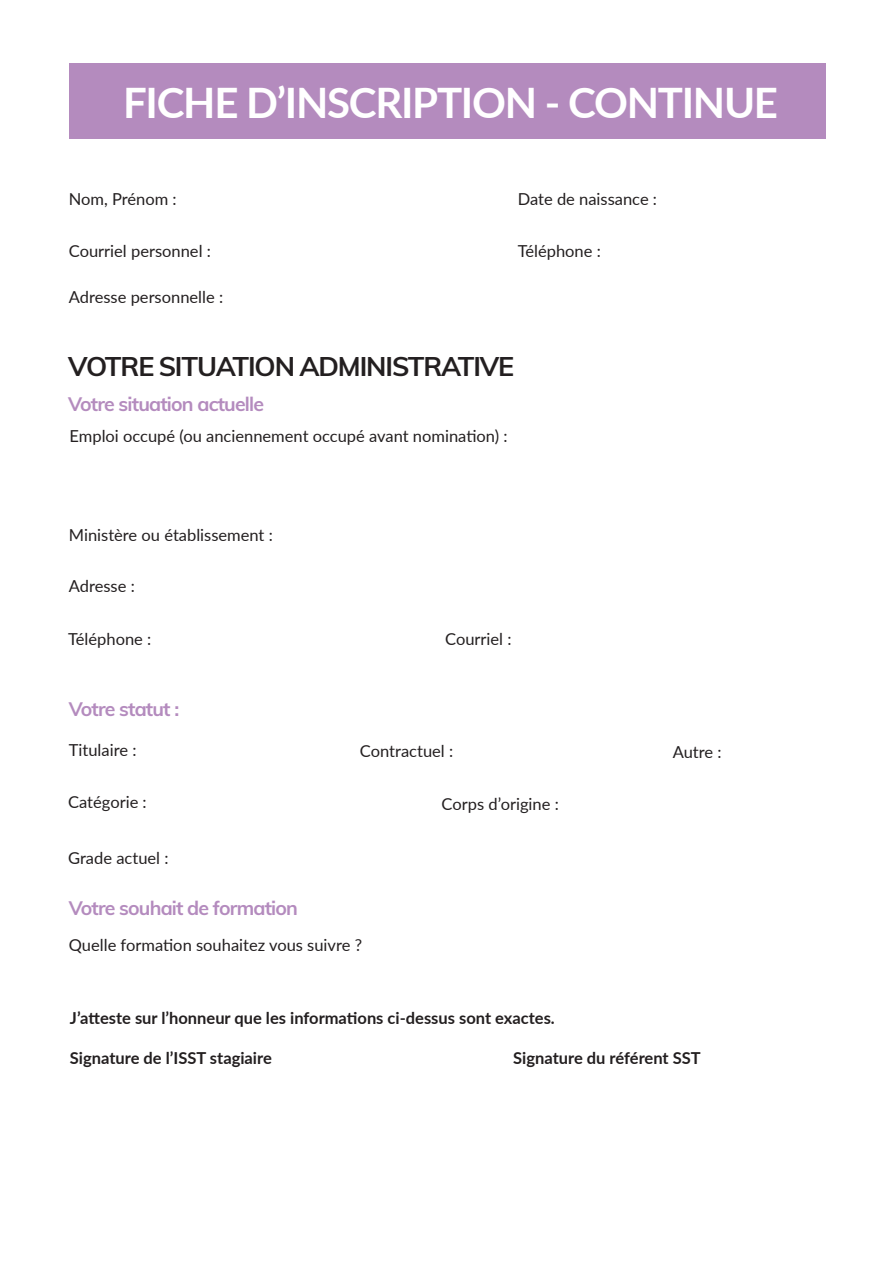
<style>
.page{position:relative;width:893px;height:1263px;background:#fff}
.page>*{position:absolute;margin:0;border:0;box-sizing:border-box;transform-origin:0 0}
.Muli_Bold_38_38_Left{font:700 42px "Lato";letter-spacing:-.03em;color:#fff}
.Muli_Bold_38_38_Left-2{font:700 27px "Muli";letter-spacing:-.04em;color:#231f20}
.Muli_Bold_38_38_Left-3{font:700 19.5px "Muli";letter-spacing:-.04em;color:#b48bbe}
.t1{font:16.5px "Lato";color:#231f20}
.t2{font:700 16.5px "Lato";color:#231f20}
</style>
<div class="page">
<div style="left:69px;top:63px;width:756px;height:76px;background:#b48bbe"></div>
<p class="Muli_Bold_38_38_Left" style="left:123px;top:72px;width:656px">FICHE D’INSCRIPTION - CONTINUE</p>
<p class="t1" style="left:69px;top:187px;width:109px">Nom, Prénom :</p>
<p class="t1" style="left:518px;top:187px;width:141px">Date de naissance :</p>
<p class="t1" style="left:69px;top:239px;width:143px">Courriel personnel :</p>
<p class="t1" style="left:518px;top:239px;width:85px">Téléphone :</p>
<p class="t1" style="left:69px;top:285px;width:156px">Adresse personnelle :</p>
<p class="Muli_Bold_38_38_Left-2" style="left:68px;top:347px;width:448px">VOTRE SITUATION ADMINISTRATIVE</p>
<p class="Muli_Bold_38_38_Left-3" style="left:68px;top:390px;width:197px">Votre situation actuelle</p>
<p class="t1" style="left:70px;top:424px;width:439px">Emploi occupé (ou anciennement occupé avant nomination) :</p>
<p class="t1" style="left:69px;top:523px;width:205px">Ministère ou établissement :</p>
<p class="t1" style="left:69px;top:574px;width:67px">Adresse :</p>
<p class="t1" style="left:68px;top:627px;width:85px">Téléphone :</p>
<p class="Muli_Bold_38_38_Left-3" style="left:69px;top:694px;width:112px">Votre statut :</p>
<p class="t1" style="left:445px;top:627px;width:68px">Courriel :</p>
<p class="t1" style="left:69px;top:738px;width:69px">Titulaire :</p>
<p class="t1" style="left:360px;top:739px;width:95px">Contractuel :</p>
<p class="t1" style="left:673px;top:740px;width:50px">Autre :</p>
<p class="t1" style="left:68px;top:791px;width:80px">Catégorie :</p>
<p class="t1" style="left:442px;top:792px;width:119px">Corps d’origine :</p>
<p class="t1" style="left:68px;top:846px;width:102px">Grade actuel :</p>
<p class="Muli_Bold_38_38_Left-3" style="left:69px;top:893px;width:231px">Votre souhait de formation</p>
<p class="t1" style="left:69px;top:933px;width:295px">Quelle formation souhaitez vous suivre ?</p>
<p class="t2" style="left:70px;top:1005px;width:486px">J’atteste sur l’honneur que les informations ci-dessus sont exactes.</p>
<p class="t2" style="left:70px;top:1046px;width:203px">Signature de l’ISST stagiaire</p>
<p class="t2" style="left:513px;top:1046px;width:189px">Signature du référent SST</p>
</div>
